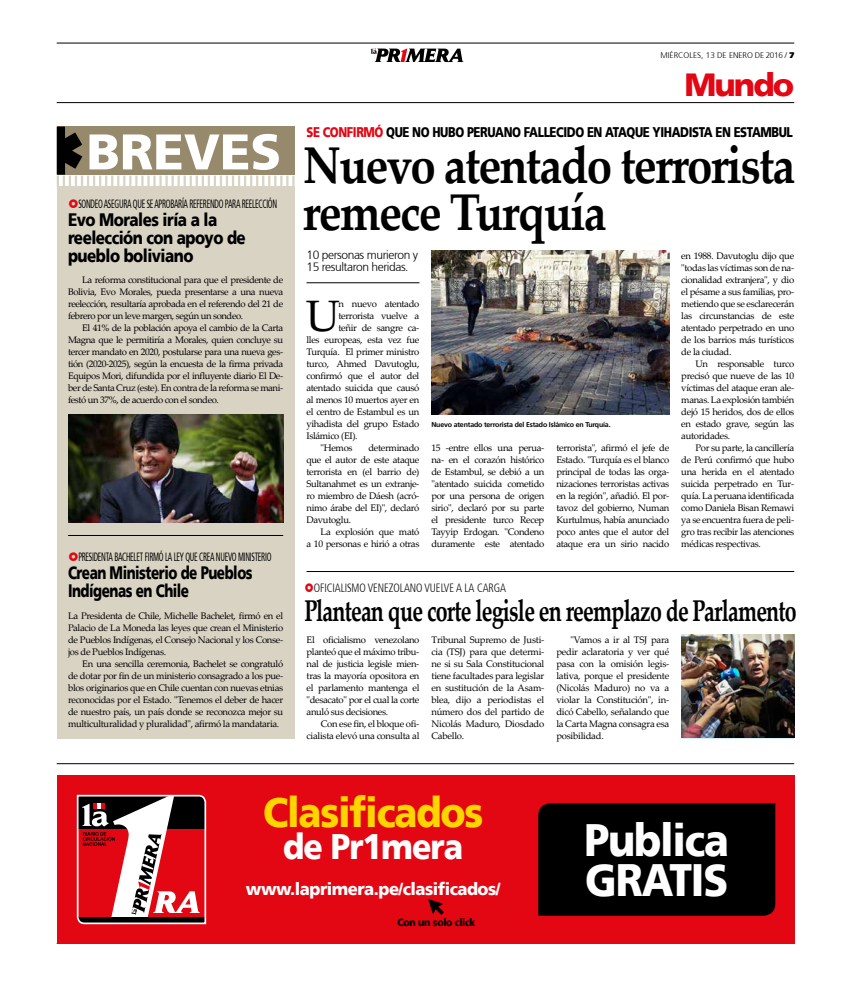
<style>
.page{position:relative;width:851px;height:993px;background:#fff}
.page>*{position:absolute;margin:0;border:0;box-sizing:border-box;transform-origin:0 0}
.t1{font:700 51.7px/47px "Palatino Linotype";letter-spacing:-.04em;color:#000;scale:.89 1}
.t2{font:900 50px "Frutiger 75";color:#fff}
.t3{font:900 45.3px/39.9px "Frutiger 75";letter-spacing:-.03em;color:#fff;scale:.9 1}
.t4{font:44px "Palatino Linotype";color:#000}
.t5{font:900 41.9px "Frutiger 75";letter-spacing:-.03em;color:#ffd500;scale:.9 1}
.t6{font:900 35.4px "Frutiger 75";letter-spacing:-.03em;color:#fff;scale:.9 1}
.t7{font:900 32px "Frutiger 75";letter-spacing:-.06em;color:#e30613}
.t8{font:700 30px "Palatino Linotype";letter-spacing:-.035em;color:#000;scale:.71 1}
.t9{font:900 18px/18px "Frutiger 75";letter-spacing:-.035em;color:#000;scale:.84 1}
.t10{font:900 18px/18px "Frutiger 75";letter-spacing:-.035em;color:#000;scale:.75 1}
.t11{font:900 17.4px "Frutiger 75";letter-spacing:-.03em;color:#fff;scale:.95 1}
.t12{font:900 14px "Frutiger 75";letter-spacing:-.035em;color:#000;scale:.82 1}
.t13{font:condensed 12px "Frutiger 57";letter-spacing:-.035em;color:#000;scale:.65 1}
.t14{font:300 12px/12.5px "Frutiger 45";letter-spacing:-.035em;color:#000}
.t15{font:300 condensed 12px "Frutiger 47";letter-spacing:-.005em;color:#000;scale:.89 1}
.t16{font:900 10.5px "Frutiger 75";letter-spacing:-.03em;color:#000;scale:.9 1}
.t17{font:9.5px/12px "Palatino Linotype";letter-spacing:-.035em;color:#000;text-align:justify}
.t18{font:300 8.2px "Frutiger 45";color:#000}
.t19{font:700 7px "Frutiger 65";letter-spacing:-.025em;color:#000}
.s1{font-family:"Frutiger";font-weight:900}
.s2{color:#e30613}
</style>
<div class="page">
<hr style="left:57px;top:102px;width:737px;height:1px;background:#000">
<hr style="left:57px;top:43px;width:737px;height:1px;background:#000">
<svg style="left:371px;top:48px;width:92px;height:14px"></svg>
<hr style="left:57px;top:763px;width:737px;height:1px;background:#000">
<div style="left:57px;top:775px;width:737px;height:168px;background:#e30613"></div>
<svg style="left:76px;top:794px;width:131px;height:130px"></svg>
<svg style="left:428px;top:899px;width:15px;height:15px"></svg>
<div style="left:538px;top:803px;width:237px;height:112px;background:#000"></div>
<img style="left:431px;top:251px;width:238px;height:164px">
<img style="left:681px;top:634px;width:113px;height:103px">
<div style="left:57px;top:187px;width:237px;height:552px;background:#d9d3c3"></div>
<svg style="left:57px;top:126px;width:237px;height:61px;background:#9f957e"></svg>
<hr style="left:68px;top:535px;width:215px;height:1px;background:#000">
<hr style="left:306px;top:571px;width:488px;height:1px;background:#000">
<hr style="left:306px;top:282px;width:113px;height:1px;background:#000">
<img style="left:68px;top:415px;width:215px;height:108px">
<h2 class="t2" style="left:86px;top:122px;width:196px">BREVES</h2>
<p class="t13" style="left:78px;top:197px;width:307px">SONDEO ASEGURA QUE SE APROBARÍA REFERENDO PARA REELECCIÓN</p>
<h3 class="t9" style="left:68px;top:211px;width:213px">Evo Morales iría a la reelección con apoyo de pueblo boliviano</h3>
<p class="t17" style="left:68px;top:273px;width:217px;text-indent:14px">La reforma constitucional para que el presidente de Bolivia, Evo Morales, pueda presentarse a una nueva reelección, resultaría aprobada en el referendo del 21 de febrero por un leve margen, según un sondeo.</p>
<p class="t17" style="left:68px;top:321px;width:217px;text-indent:14px">El 41% de la población apoya el cambio de la Carta Magna que le permitiría a Morales, quien concluye su tercer mandato en 2020, postularse para una nueva ges&shy;tión (2020-2025), según la encuesta de la firma privada Equipos Mori, difundida por el influyente diario El De&shy;ber de Santa Cruz (este). En contra de la reforma se mani&shy;festó un 37%, de acuerdo con el sondeo.</p>
<p class="t13" style="left:78px;top:549px;width:298px">PRESIDENTA BACHELET FIRMÓ LA LEY QUE CREA NUEVO MINISTERIO</p>
<h3 class="t10" style="left:68px;top:563px;width:247px">Crean Ministerio de Pueblos<br>Indígenas en Chile</h3>
<p class="t17" style="left:68px;top:609px;width:217px">La Presidenta de Chile, Michelle Bachelet, firmó en el Palacio de La Moneda las leyes que crean el Ministerio de Pueblos Indígenas, el Consejo Nacional y los Conse&shy;jos de Pueblos Indígenas.</p>
<p class="t17" style="left:68px;top:657px;width:217px;text-indent:14px">En una sencilla ceremonia, Bachelet se congratuló de dotar por fin de un ministerio consagrado a los pue&shy;blos originarios que en Chile cuentan con nuevas etnias reconocidas por el Estado. "Tenemos el deber de hacer de nuestro país, un país donde se reconozca mejor su multiculturalidad y pluralidad", afirmó la mandataria.</p>
<p class="t18" style="left:660px;top:50px;width:135px">MIÉRCOLES, 13 DE ENERO DE 2016 / <span class="s1">7</span></p>
<h3 class="t7" style="left:684px;top:66px;width:111px">Mundo</h3>
<h3 class="t12" style="left:306px;top:124px;width:594px"><span class="s2">SE CONFIRMÓ</span> QUE NO HUBO PERUANO FALLECIDO EN ATAQUE YIHADISTA EN ESTAMBUL</h3>
<h1 class="t1" style="left:303px;top:140px;width:555px">Nuevo atentado terrorista remece Turquía</h1>
<p class="t14" style="left:306px;top:248px;width:113px">10 personas murieron y<br>15 resultaron heridas.</p>
<h3 class="t4" style="left:306px;top:284px;width:36px">U</h3>
<p class="t17" style="left:338px;top:297px;width:82px">n nuevo atentado</p>
<p class="t17" style="left:338px;top:309px;width:82px">terrorista vuelve a</p>
<p class="t17" style="left:338px;top:321px;width:82px">teñir de sangre ca-</p>
<p class="t17" style="left:306px;top:333px;width:114px">lles europeas, esta vez fue</p>
<p class="t17" style="left:306px;top:345px;width:114px">Turquía. El primer ministro</p>
<p class="t17" style="left:306px;top:357px;width:114px">turco, Ahmed Davutoglu,</p>
<p class="t17" style="left:306px;top:369px;width:114px">confirmó que el autor del</p>
<p class="t17" style="left:306px;top:381px;width:114px">atentado suicida que causó</p>
<p class="t17" style="left:306px;top:393px;width:114px">al menos 10 muertos ayer en</p>
<p class="t17" style="left:306px;top:405px;width:114px">el centro de Estambul es un</p>
<p class="t17" style="left:306px;top:417px;width:114px">yihadista del grupo Estado</p>
<p class="t17" style="left:306px;top:429px;width:53px">Islámico (EI).</p>
<p class="t17" style="left:320px;top:441px;width:33px">"Hemos</p>
<p class="t17" style="left:306px;top:441px;width:114px;text-indent:62px">determinado que el autor de este ataque terrorista en (el barrio de)<br>Sultanahmet es un extranje&shy;ro miembro de Dáesh (acró&shy;nimo árabe del EI)", declaró Davutoglu.</p>
<p class="t17" style="left:306px;top:525px;width:114px;text-align:right">La explosión que mató<br>a 10 personas e hirió a otras</p>
<p class="t19" style="left:431px;top:420px;width:181px">Nuevo atentado terrorista del Estado Islámico en Turquía.</p>
<p class="t17" style="left:431px;top:441px;width:114px">15 -entre ellos una perua&shy;na- en el corazón histórico de Estambul, se debió a un "atentado suicida cometido por una persona de origen sirio", declaró por su parte el presidente turco Recep Tayyip Erdogan. "Condeno duramente este atentado</p>
<p class="t17" style="left:556px;top:441px;width:114px">terrorista", afirmó el jefe de Estado. "Turquía es el blanco principal de todas las orga&shy;nizaciones terroristas activas en la región", añadió. El por&shy;tavoz del gobierno, Numan Kurtulmus, había anunciado poco antes que el autor del ataque era un sirio nacido</p>
<p class="t17" style="left:681px;top:249px;width:114px">en 1988. Davutoglu dijo que "todas las víctimas son de na&shy;cionalidad extranjera", y dio el pésame a sus familias, pro&shy;metiendo que se esclarecerán las circunstancias de este atentado perpetrado en uno de los barrios más turísticos de la ciudad.</p>
<p class="t17" style="left:681px;top:357px;width:114px;text-indent:14px">Un responsable turco precisó que nueve de las 10 víctimas del ataque eran ale&shy;manas. La explosión también dejó 15 heridos, dos de ellos en estado grave, según las autoridades.</p>
<p class="t17" style="left:681px;top:441px;width:114px;text-indent:14px">Por su parte, la cancillería de Perú confirmó que hubo una herida en el atentado suicida perpetrado en Tur&shy;quía. La peruana identificada como Daniela Bisan Remawi ya se encuentra fuera de peli&shy;gro tras recibir las atenciones médicas respectivas.</p>
<p class="t15" style="left:314px;top:581px;width:217px">OFICIALISMO VENEZOLANO VUELVE A LA CARGA</p>
<h3 class="t8" style="left:304px;top:589px;width:695px">Plantean que corte legisle en reemplazo de Parlamento</h3>
<p class="t17" style="left:306px;top:633px;width:114px">El oficialismo venezolano planteó que el máximo tribu&shy;nal de justicia legisle mien&shy;tras la mayoría opositora en el parlamento mantenga el "desacato" por el cual la corte anuló sus decisiones.</p>
<p class="t17" style="left:306px;top:717px;width:114px;text-align:right">Con ese fin, el bloque ofi&shy;cialista elevó una consulta al</p>
<p class="t17" style="left:431px;top:633px;width:114px">Tribunal Supremo de Justi&shy;cia (TSJ) para que determi&shy;ne si su Sala Constitucional tiene facultades para legislar en sustitución de la Asam&shy;blea, dijo a periodistas el número dos del partido de Nicolás Maduro, Diosdado Cabello.</p>
<p class="t17" style="left:556px;top:633px;width:114px;text-indent:14px">"Vamos a ir al TSJ para pedir aclaratoria y ver qué pasa con la omisión legis&shy;lativa, porque el presidente (Nicolás Maduro) no va a violar la Constitución", in&shy;dicó Cabello, señalando que la Carta Magna consagra esa posibilidad.</p>
<h3 class="t5" style="left:263px;top:786px;width:246px">Clasificados</h3>
<h3 class="t6" style="left:283px;top:825px;width:202px">de Pr1mera</h3>
<h3 class="t3" style="left:584px;top:820px;width:162px">Publica<br>GRATIS</h3>
<h3 class="t11" style="left:246px;top:878px;width:269px">www.laprimera.pe/clasificados/</h3>
<p class="t16" style="left:397px;top:916px;width:88px">Con un solo click</p>
</div>
